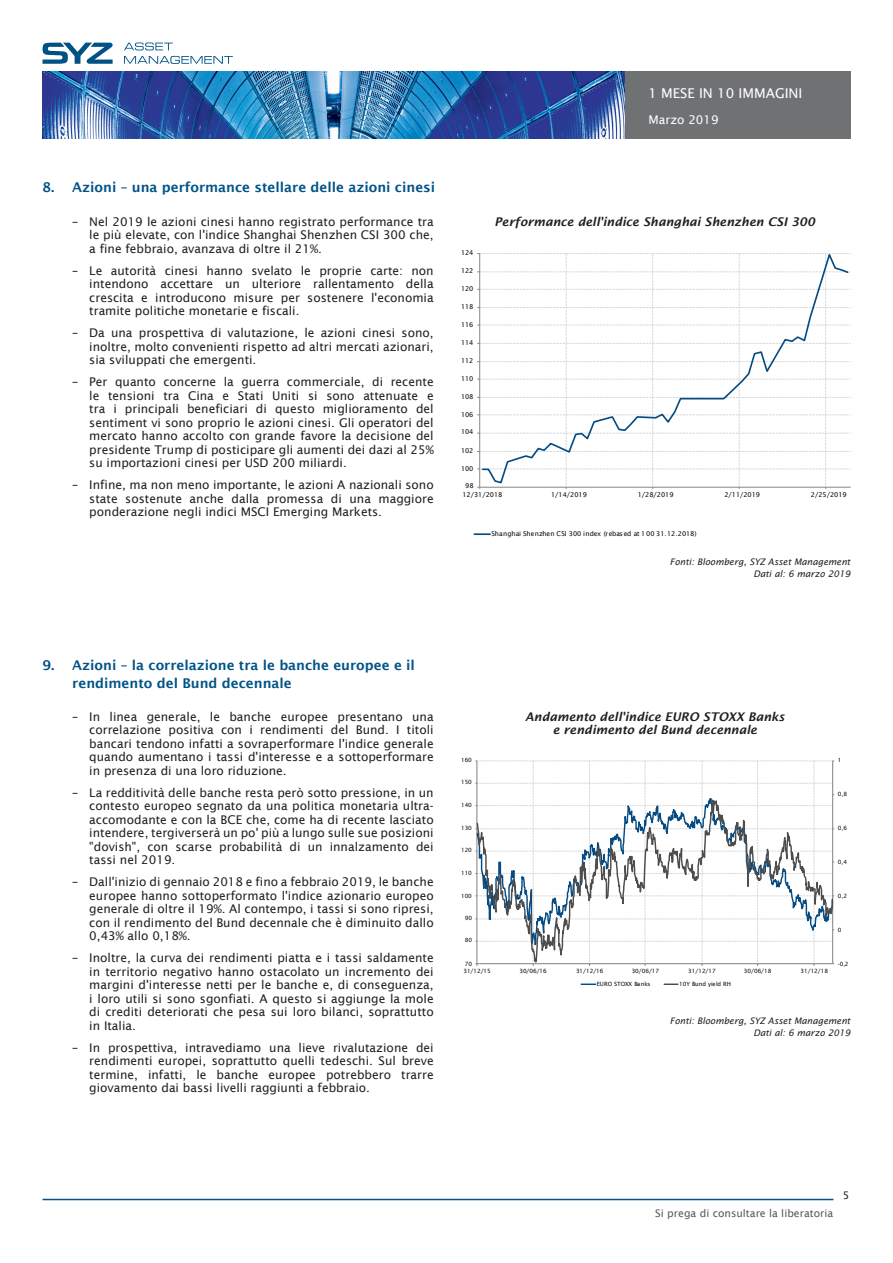
<style>
.page{position:relative;width:893px;height:1263px;background:#fff}
.page>*{position:absolute;margin:0;border:0;box-sizing:border-box;transform-origin:0 0}
.t1{font:600 13.5px/18px "Lucida Sans";color:#005387}
.t2{font:13.5px "Lucida Sans";color:#fff}
.t3{font:12px/13.5px "Lucida Sans";color:#231f20;text-align:justify}
.Graph_TITLES{font:italic 600 12px/13.5px "Lucida Sans";color:#231f20;text-align:center}
.t4{font:12px "Lucida Sans";color:#fff}
.t5{font:10.5px "Lucida Sans";color:#57585a}
.t6{font:10.5px "Lucida Sans";color:#231f20}
.Source_data{font:italic 9px "Lucida Sans";color:#231f20}
.t7{font:6.6px "Lucida Sans";letter-spacing:-.005em;color:#050504}
.t8{font:5.7px "Lucida Sans";letter-spacing:-.005em;color:#050504}
</style>
<div class="page">
<svg style="left:124px;top:43px;width:49px;height:7px"></svg>
<svg style="left:124px;top:56px;width:109px;height:8px"></svg>
<svg style="left:43px;top:43px;width:70px;height:21px"></svg>
<img style="left:43px;top:72px;width:807px;height:67px">
<hr style="left:43px;top:1199px;width:790px;height:1px;background:#005285">
<svg style="left:477px;top:253px;width:373px;height:236px"></svg>
<svg style="left:481px;top:253px;width:369px;height:232px"></svg>
<svg style="left:474px;top:533px;width:16px;height:2px"></svg>
<svg style="left:475px;top:760px;width:360px;height:225px"></svg>
<p class="t2" style="left:648px;top:85px;width:156px">1 MESE IN 10 IMMAGINI</p>
<p class="t1" style="left:43px;top:178px;width:394px">8. Azioni – una performance stellare delle azioni cinesi</p>
<p class="t4" style="left:648px;top:113px;width:72px">Marzo 2019</p>
<p class="t3" style="left:89px;top:215px;width:346px;text-indent:-17px">– Nel 2019 le azioni cinesi hanno registrato performance tra le più elevate, con l'indice Shanghai Shenzhen CSI 300 che, a fine febbraio, avanzava di oltre il 21%.</p>
<p class="t3" style="left:89px;top:264px;width:346px;text-indent:-17px">– Le autorità cinesi hanno svelato le proprie carte: non intendono accettare un ulteriore rallentamento della crescita e introducono misure per sostenere l'economia tramite politiche monetarie e fiscali.</p>
<p class="t3" style="left:89px;top:326px;width:346px;text-indent:-17px">– Da una prospettiva di valutazione, le azioni cinesi sono, inoltre, molto convenienti rispetto ad altri mercati azionari, sia sviluppati che emergenti.</p>
<p class="t3" style="left:89px;top:375px;width:346px;text-indent:-17px">– Per quanto concerne la guerra commerciale, di recente le tensioni tra Cina e Stati Uniti si sono attenuate e tra i principali beneficiari di questo miglioramento del sentiment vi sono proprio le azioni cinesi. Gli operatori del mercato hanno accolto con grande favore la decisione del presidente Trump di posticipare gli aumenti dei dazi al 25% su importazioni cinesi per USD 200 miliardi.</p>
<p class="t3" style="left:89px;top:478px;width:346px;text-indent:-17px">– Infine, ma non meno importante, le azioni A nazionali sono state sostenute anche dalla promessa di una maggiore ponderazione negli indici MSCI Emerging Markets.</p>
<p class="t7" style="left:465px;top:482px;width:10px">98</p>
<p class="Graph_TITLES" style="left:495px;top:215px;width:322px">Performance dell'indice Shanghai Shenzhen CSI 300</p>
<p class="t7" style="left:461px;top:249px;width:14px">124</p>
<p class="t7" style="left:461px;top:267px;width:14px">122</p>
<p class="t7" style="left:461px;top:285px;width:14px">120</p>
<p class="t7" style="left:461px;top:303px;width:14px">118</p>
<p class="t7" style="left:461px;top:321px;width:14px">116</p>
<p class="t7" style="left:461px;top:338px;width:14px">114</p>
<p class="t7" style="left:461px;top:357px;width:14px">112</p>
<p class="t7" style="left:461px;top:375px;width:14px">110</p>
<p class="t7" style="left:461px;top:392px;width:14px">108</p>
<p class="t7" style="left:461px;top:411px;width:14px">106</p>
<p class="t7" style="left:461px;top:428px;width:14px">104</p>
<p class="t7" style="left:461px;top:447px;width:14px">102</p>
<p class="t7" style="left:461px;top:465px;width:14px">100</p>
<p class="t7" style="left:462px;top:491px;width:41px">12/31/2018</p>
<p class="t7" style="left:551px;top:491px;width:37px">1/14/2019</p>
<p class="t7" style="left:638px;top:491px;width:37px">1/28/2019</p>
<p class="t7" style="left:724px;top:491px;width:37px">2/11/2019</p>
<p class="t7" style="left:811px;top:491px;width:37px">2/25/2019</p>
<p class="t7" style="left:492px;top:530px;width:206px">Shanghai Shenzhen CSI 300 index (rebased at 100 31.12.2018)</p>
<p class="Source_data" style="left:670px;top:557px;width:182px">Fonti: Bloomberg, SYZ Asset Management</p>
<p class="Source_data" style="left:753px;top:569px;width:99px">Dati al: 6 marzo 2019</p>
<p class="t1" style="left:72px;top:656px;width:344px;text-indent:-30px">9. Azioni – la correlazione tra le banche europee e il rendimento del Bund decennale</p>
<p class="t3" style="left:89px;top:710px;width:346px;text-indent:-17px">– In linea generale, le banche europee presentano una correlazione positiva con i rendimenti del Bund. I titoli bancari tendono infatti a sovraperformare l'indice generale quando aumentano i tassi d'interesse e a sottoperformare in presenza di una loro riduzione.</p>
<p class="t3" style="left:89px;top:786px;width:346px;text-indent:-17px">– La redditività delle banche resta però sotto pressione, in un contesto europeo segnato da una politica monetaria ultra&shy;accomodante e con la BCE che, come ha di recente lasciato intendere, tergiverserà un po' più a lungo sulle sue posizioni "dovish", con scarse probabilità di un innalzamento dei tassi nel 2019.</p>
<p class="t3" style="left:89px;top:875px;width:346px;text-indent:-17px">– Dall'inizio di gennaio 2018 e fino a febbraio 2019, le banche europee hanno sottoperformato l'indice azionario europeo generale di oltre il 19%. Al contempo, i tassi si sono ripresi, con il rendimento del Bund decennale che è diminuito dallo 0,43% allo 0,18%.</p>
<p class="t3" style="left:89px;top:951px;width:346px;text-indent:-17px">– Inoltre, la curva dei rendimenti piatta e i tassi saldamente in territorio negativo hanno ostacolato un incremento dei margini d'interesse netti per le banche e, di conseguenza, i loro utili si sono sgonfiati. A questo si aggiunge la mole di crediti deteriorati che pesa sui loro bilanci, soprattutto in Italia.</p>
<p class="t3" style="left:89px;top:1041px;width:346px;text-indent:-17px">– In prospettiva, intravediamo una lieve rivalutazione dei rendimenti europei, soprattutto quelli tedeschi. Sul breve termine, infatti, le banche europee potrebbero trarre giovamento dai bassi livelli raggiunti a febbraio.</p>
<p class="t8" style="left:461px;top:757px;width:12px">160</p>
<p class="t8" style="left:461px;top:779px;width:12px">150</p>
<p class="t8" style="left:461px;top:802px;width:12px">140</p>
<p class="t8" style="left:461px;top:824px;width:12px">130</p>
<p class="t8" style="left:461px;top:847px;width:12px">120</p>
<p class="t8" style="left:461px;top:869px;width:12px">110</p>
<p class="t8" style="left:461px;top:892px;width:12px">100</p>
<p class="t8" style="left:465px;top:915px;width:9px">90</p>
<p class="t8" style="left:465px;top:937px;width:9px">80</p>
<p class="t8" style="left:465px;top:960px;width:9px">70</p>
<p class="Graph_TITLES" style="left:525px;top:710px;width:261px">Andamento dell'indice EURO STOXX Banks e rendimento del Bund decennale</p>
<p class="t8" style="left:463px;top:967px;width:29px">31/12/15</p>
<p class="t8" style="left:519px;top:967px;width:29px">30/06/16</p>
<p class="t8" style="left:576px;top:967px;width:29px">31/12/16</p>
<p class="t8" style="left:632px;top:967px;width:29px">30/06/17</p>
<p class="t8" style="left:688px;top:967px;width:29px">31/12/17</p>
<p class="t8" style="left:744px;top:967px;width:29px">30/06/18</p>
<p class="t8" style="left:800px;top:967px;width:29px">31/12/18</p>
<p class="t8" style="left:597px;top:980px;width:55px">EURO STOXX Banks</p>
<p class="t8" style="left:679px;top:980px;width:53px">10Y Bund yield RH</p>
<p class="t8" style="left:838px;top:757px;width:5px">1</p>
<p class="t8" style="left:838px;top:791px;width:11px">0,8</p>
<p class="t8" style="left:838px;top:824px;width:11px">0,6</p>
<p class="t8" style="left:838px;top:858px;width:11px">0,4</p>
<p class="t8" style="left:838px;top:892px;width:11px">0,2</p>
<p class="t8" style="left:838px;top:926px;width:5px">0</p>
<p class="t8" style="left:838px;top:960px;width:12px">-0,2</p>
<p class="Source_data" style="left:670px;top:1015px;width:182px">Fonti: Bloomberg, SYZ Asset Management</p>
<p class="Source_data" style="left:753px;top:1027px;width:99px">Dati al: 6 marzo 2019</p>
<p class="t5" style="left:655px;top:1207px;width:180px">Si prega di consultare la liberatoria</p>
<p class="t6" style="left:843px;top:1189px;width:8px">5</p>
</div>
